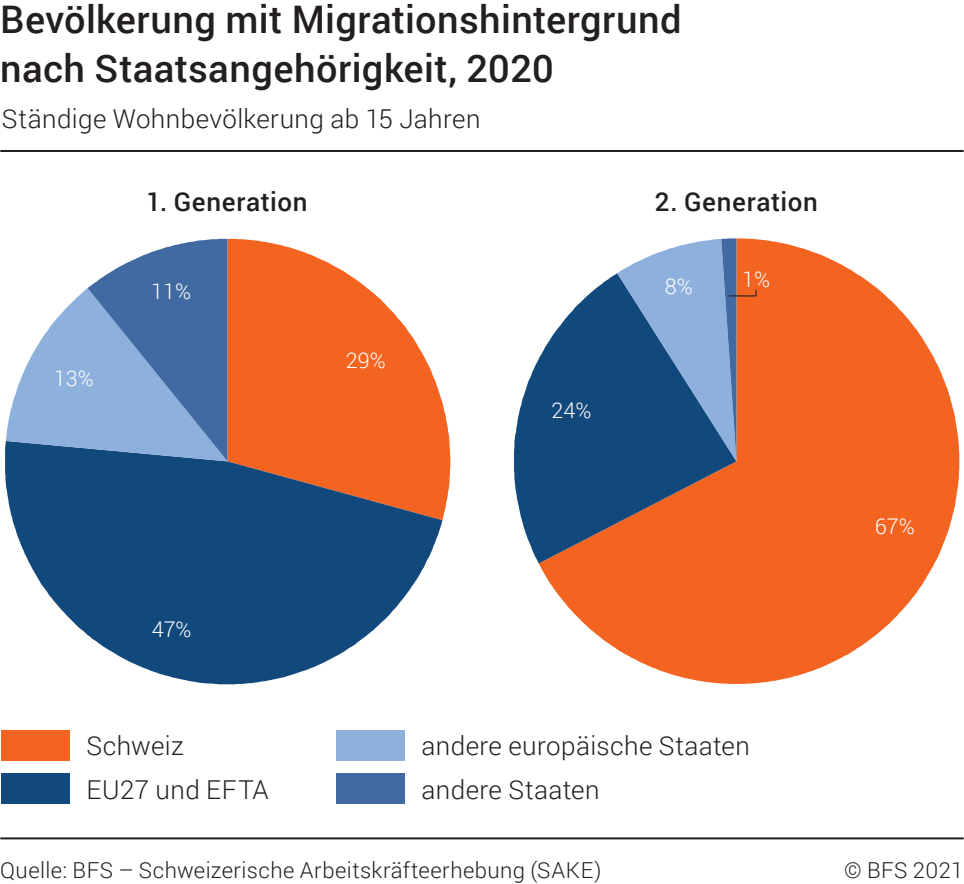
<style>
.page{position:relative;width:964px;height:884px;background:#fff}
.page>*{position:absolute;margin:0;border:0;box-sizing:border-box;transform-origin:0 0}
.t1{font:500 38px/49.6px "Roboto";letter-spacing:.01em;color:#231f20}
.t2{font:300 26px/43.2px "Roboto";letter-spacing:.015em;color:#231f20}
.t3{font:500 26px "Roboto";letter-spacing:.02em;color:#231f20}
.t4{font:300 22px "Roboto";letter-spacing:.02em;color:#231f20}
.t5{font:300 21.6px "Roboto";color:#fff}
</style>
<div class="page">
<hr style="left:0;top:150px;width:963px;height:2px;background:#231f20">
<hr style="left:0;top:837px;width:963px;height:2px;background:#231f20">
<svg style="left:227px;top:239px;width:223px;height:281px;fill:#f36421"></svg>
<svg style="left:5px;top:441px;width:437px;height:243px;fill:#12497d"></svg>
<svg style="left:6px;top:288px;width:81px;height:173px;fill:#8db0dc"></svg>
<svg style="left:87px;top:239px;width:140px;height:222px;background:#6b8fbe"></svg>
<div style="left:1px;top:730px;width:69px;height:31px;background:#f36421"></div>
<div style="left:1px;top:773px;width:69px;height:31px;background:#12497d"></div>
<div style="left:336px;top:730px;width:68px;height:31px;background:#8db0dc"></div>
<div style="left:336px;top:773px;width:68px;height:31px;background:#426aa2"></div>
<svg style="left:539px;top:239px;width:420px;height:445px;fill:#f36421"></svg>
<svg style="left:514px;top:273px;width:222px;height:290px;fill:#12497d"></svg>
<svg style="left:617px;top:238px;width:140px;height:223px;background:#6d81a1"></svg>
<h1 class="t1" style="left:0;top:-7px;width:683px">Bevölkerung mit Migrationshintergrund nach Staatsangehörigkeit, 2020</h1>
<p class="t2" style="left:2px;top:96px;width:480px">Ständige Wohnbevölkerung ab 15 Jahren</p>
<p class="t3" style="left:146px;top:184px;width:163px">1. Generation</p>
<p class="t5" style="left:54px;top:363px;width:41px">13%</p>
<p class="t5" style="left:151px;top:276px;width:41px">11%</p>
<p class="t5" style="left:346px;top:345px;width:41px">29%</p>
<p class="t5" style="left:551px;top:395px;width:41px">24%</p>
<p class="t3" style="left:655px;top:184px;width:165px">2. Generation</p>
<p class="t5" style="left:665px;top:271px;width:29px">8%</p>
<p class="t5" style="left:742px;top:264px;width:29px">1%</p>
<p class="t5" style="left:152px;top:614px;width:41px">47%</p>
<p class="t2" style="left:86px;top:723px;width:184px">Schweiz<br>EU27 und EFTA</p>
<p class="t2" style="left:421px;top:723px;width:330px">andere europäische Staaten andere Staaten</p>
<p class="t4" style="left:0;top:854px;width:602px">Quelle: BFS – Schweizerische Arbeitskräfteerhebung (SAKE)</p>
<p class="t5" style="left:875px;top:511px;width:41px">67%</p>
<p class="t4" style="left:844px;top:854px;width:121px">© BFS 2021</p>
</div>
